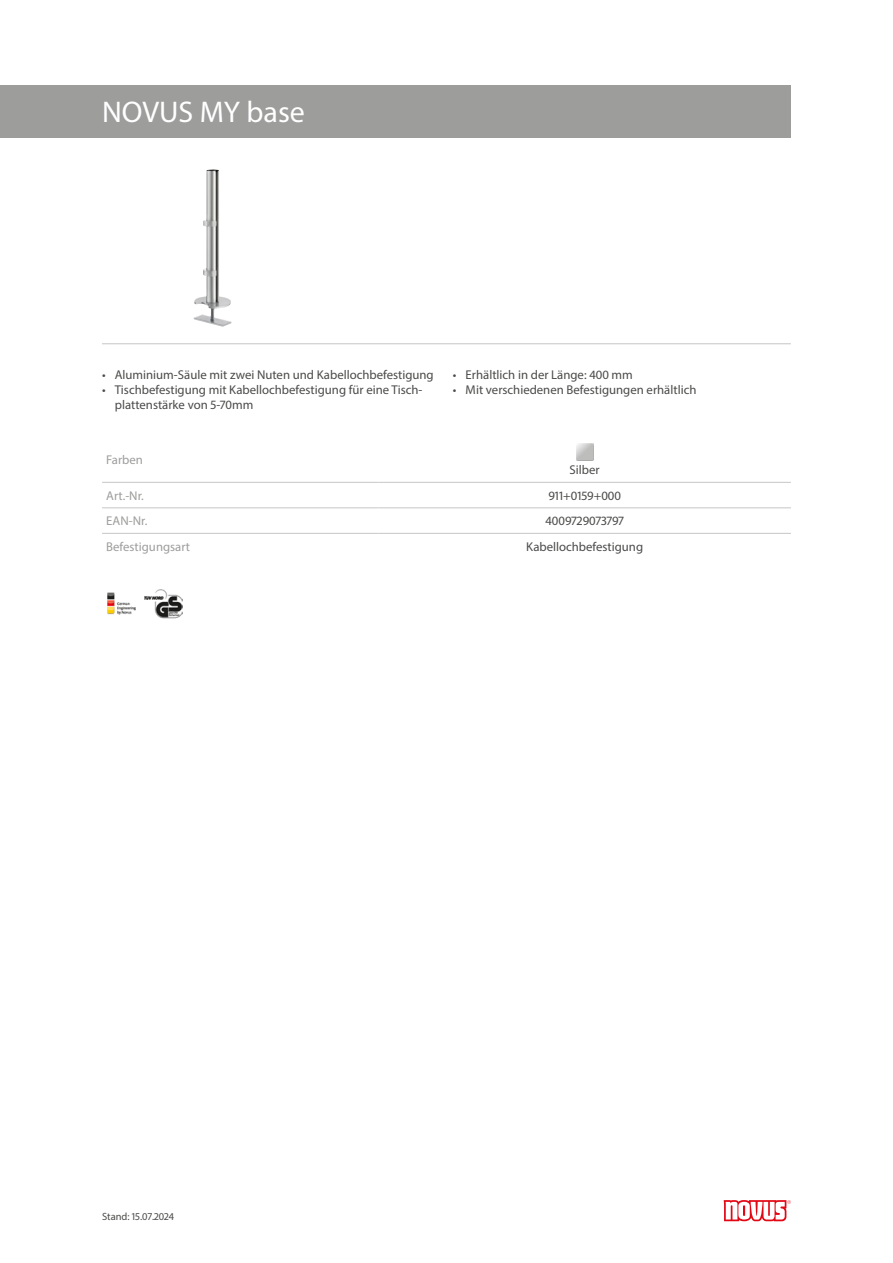
<style>
.page{position:relative;width:893px;height:1263px;background:#fff}
.page>*{position:absolute;margin:0;border:0;box-sizing:border-box;transform-origin:0 0}
.Produktname{font:30px "Myriad Pro";color:#fff}
.Produkttabelle_Zentr{font:12.75px/15.3px "Myriad Pro";color:#4a4a49}
.Produkttabelle_Links{font:12.75px "Myriad Pro";color:#9d9d9c}
.Farbildtext{font:12.75px "Myriad Pro";color:#4a4a49}
.t1{font:10.5px "Myriad Pro";color:#4a4a49}
</style>
<div class="page">
<img style="left:194px;top:169px;width:38px;height:158px">
<hr style="left:102px;top:343px;width:689px;height:1px;background:#c6c6c6">
<img style="left:107px;top:592px;width:29px;height:23px">
<img style="left:145px;top:589px;width:38px;height:30px">
<svg style="left:724px;top:1200px;width:67px;height:21px"></svg>
<div style="left:0;top:85px;width:791px;height:53px;background:#9d9d9c"></div>
<hr style="left:102px;top:482px;width:276px;height:1px;background:#c6c6c6">
<hr style="left:378px;top:482px;width:413px;height:1px;background:#c6c6c6">
<hr style="left:102px;top:507px;width:276px;height:1px;background:#c6c6c6">
<hr style="left:378px;top:507px;width:413px;height:1px;background:#c6c6c6">
<hr style="left:102px;top:533px;width:276px;height:1px;background:#c6c6c6">
<hr style="left:378px;top:533px;width:413px;height:1px;background:#c6c6c6">
<img style="left:576px;top:444px;width:17px;height:17px">
<p class="Produktname" style="left:102px;top:94px;width:204px">NOVUS MY base</p>
<p class="Produkttabelle_Zentr" style="left:102px;top:367px;width:333px">• Aluminium-Säule mit zwei Nuten und Kabellochbefestigung</p>
<p class="Produkttabelle_Zentr" style="left:115px;top:382px;width:309px;text-indent:-13px">• Tischbefestigung mit Kabellochbefestigung für eine Tisch&shy;plattenstärke von 5-70mm</p>
<p class="Produkttabelle_Links" style="left:106px;top:451px;width:38px">Farben</p>
<p class="Produkttabelle_Zentr" style="left:453px;top:367px;width:181px">• Erhältlich in der Länge: 400 mm</p>
<p class="Produkttabelle_Zentr" style="left:453px;top:382px;width:245px">• Mit verschiedenen Befestigungen erhältlich</p>
<p class="Farbildtext" style="left:570px;top:462px;width:32px">Silber</p>
<p class="Produkttabelle_Links" style="left:106px;top:488px;width:39px">Art.-Nr.</p>
<p class="Produkttabelle_Zentr" style="left:548px;top:488px;width:74px">911+0159+000</p>
<p class="Produkttabelle_Links" style="left:106px;top:513px;width:43px">EAN-Nr.</p>
<p class="Produkttabelle_Zentr" style="left:545px;top:513px;width:80px">4009729073797</p>
<p class="Produkttabelle_Links" style="left:106px;top:539px;width:85px">Befestigungsart</p>
<p class="Produkttabelle_Zentr" style="left:526px;top:539px;width:118px">Kabellochbefestigung</p>
<p class="t1" style="left:102px;top:1210px;width:73px">Stand: 15.07.2024</p>
</div>
